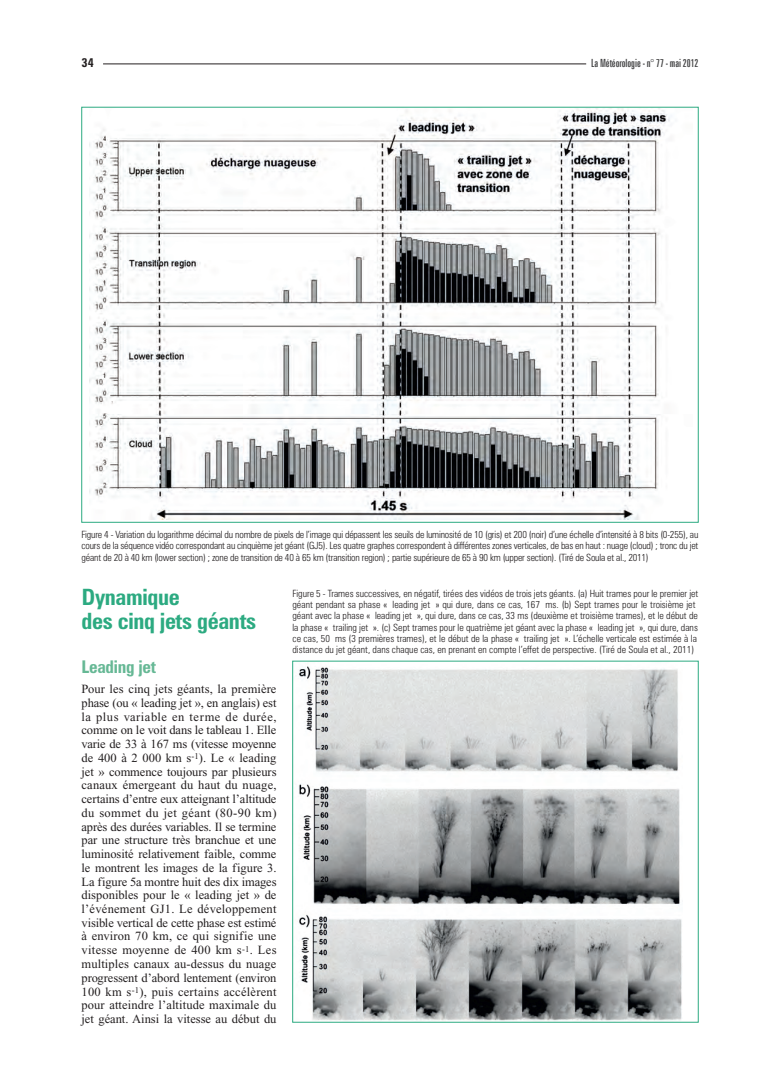
<style>
.page{position:relative;width:780px;height:1088px;background:#fff}
.page>*{position:absolute;margin:0;border:0;box-sizing:border-box;transform-origin:0 0}
.t1{font:700 condensed 22.5px/24px "Zurich BT";letter-spacing:-.015em;color:#2caa81}
.t2{font:700 condensed 17.5px "Zurich BT";letter-spacing:-.015em;color:#66b895}
.t3{font:12.5px/13.8px "Times New Roman";letter-spacing:-.005em;color:#231f20;text-align:justify}
.t4{font:700 condensed 12.5px "Zurich BT";color:#231f20}
.t5{font:extra-condensed 11.25px "Zurich BT";letter-spacing:-.005em;color:#3e3e3f}
.t6{font:300 condensed 10px/11.2px "Zurich BT";color:#231f20;text-align:justify}
</style>
<div class="page">
<hr style="left:103px;top:64px;width:483px;height:1px;background:#231f20">
<img style="left:89px;top:109px;width:581px;height:410px">
<img style="left:298px;top:666px;width:384px;height:354px">
<p class="t4" style="left:81px;top:58px;width:14px">34</p>
<p class="t5" style="left:591px;top:58px;width:109px">La Météorologie - n° 77 - mai 2012</p>
<p class="t6" style="left:81px;top:530px;width:618px">Figure 4 - Variation du logarithme décimal du nombre de pixels de l’image qui dépassent les seuils de luminosité de 10 (gris) et 200 (noir) d’une échelle d’intensité à 8 bits (0-255), au cours de la séquence vidéo correspondant au cinquième jet géant (GJ5). Les quatre graphes correspondent à différentes zones verticales, de bas en haut : nuage (cloud) ; tronc du jet géant de 20 à 40 km (lower section) ; zone de transition de 40 à 65 km (transition region) ; partie supérieure de 65 à 90 km (upper section). (Tiré de Soula et al., 2011)</p>
<h1 class="t1" style="left:81px;top:586px;width:176px">Dynamique<br>des cinq jets géants</h1>
<h2 class="t2" style="left:81px;top:660px;width:76px">Leading jet</h2>
<p class="t3" style="left:81px;top:683px;width:196px">Pour les cinq jets géants, la première phase (ou « leading jet », en anglais) est la plus variable en terme de durée, comme on le voit dans le tableau 1. Elle varie de 33 à 167 ms (vitesse moyenne de 400 à 2 000 km s<sup>-1</sup>). Le « leading jet » commence toujours par plusieurs canaux émergeant du haut du nuage, certains d’entre eux atteignant l’altitude du sommet du jet géant (80-90 km) après des durées variables. Il se termine par une structure très branchue et une luminosité relativement faible, comme le montrent les images de la figure 3.<br>La figure 5a montre huit des dix images disponibles pour le « leading jet » de l’événement GJ1. Le développement visible vertical de cette phase est estimé à environ 70 km, ce qui signifie une vitesse moyenne de 400 km s<sup>-1</sup>. Les multiples canaux au-dessus du nuage progressent d’abord lentement (environ 100 km s<sup>-1</sup>), puis certains accélèrent pour atteindre l’altitude maximale du jet géant. Ainsi la vitesse au début du</p>
<p class="t6" style="left:292px;top:588px;width:407px;text-align:left">Figure 5 - Trames successives, en négatif, tirées des vidéos de trois jets géants. (a) Huit trames pour le premier jet géant pendant sa phase « leading jet » qui dure, dans ce cas, 167 ms. (b) Sept trames pour le troisième jet géant avec la phase « leading jet », qui dure, dans ce cas, 33 ms (deuxième et troisième trames), et le début de la phase « trailing jet ». (c) Sept trames pour le quatrième jet géant avec la phase « leading jet », qui dure, dans ce cas, 50 ms (3 premières trames), et le début de la phase « trailing jet ». L’échelle verticale est estimée à la distance du jet géant, dans chaque cas, en prenant en compte l’effet de perspective. (Tiré de Soula et al., 2011)</p>
</div>
